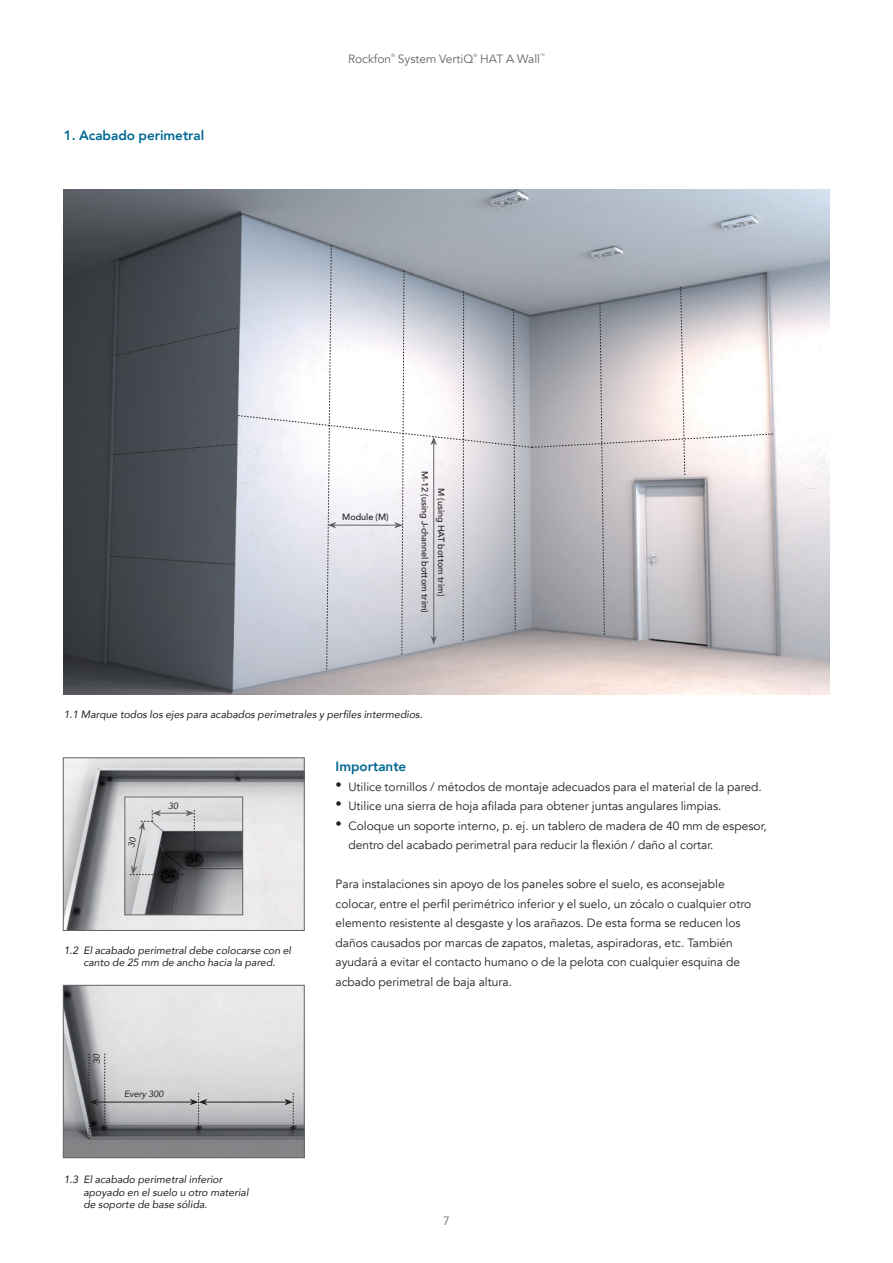
<style>
.page{position:relative;width:893px;height:1263px;background:#fff}
.page>*{position:absolute;margin:0;border:0;box-sizing:border-box;transform-origin:0 0}
.t1{font:800 13.5px "Avenir";color:#006893}
.t2{font:12px/19.5px "Avenir";color:#231f20}
.t3{font:12px "Avenir";color:#636466}
.t4{font:italic 10.5px/12.6px "Avenir";color:#231f20}
.t5{font:500 9px/16.5px "Avenir";color:#231f20;text-align:center}
.t6{font:italic 9px "Avenir";color:#231f20}
.t7{font:4.8px "Avenir";color:#636466}
.s1{font-family:"Arial";font-size:18px}
</style>
<div class="page">
<img style="left:65px;top:760px;width:237px;height:169px">
<div style="left:63px;top:758px;width:241px;height:173px;border:1px solid #636466"></div>
<img style="left:127px;top:799px;width:114px;height:114px">
<div style="left:125px;top:797px;width:118px;height:118px;border:1px solid #636466"></div>
<img style="left:65px;top:987px;width:237px;height:169px">
<div style="left:63px;top:985px;width:241px;height:173px;border:1px solid #636466"></div>
<hr style="left:96px;top:1102px;width:96px;height:1px;background:#231f20">
<hr style="left:205px;top:1102px;width:82px;height:1px;background:#231f20">
<svg style="left:89px;top:1054px;width:9px;height:85px"></svg>
<svg style="left:104px;top:1054px;width:1px;height:78px"></svg>
<svg style="left:190px;top:1093px;width:17px;height:39px"></svg>
<svg style="left:284px;top:1093px;width:10px;height:39px"></svg>
<img style="left:64px;top:189px;width:765px;height:506px">
<svg style="left:109px;top:245px;width:664px;height:425px;background:#b0b0b6"></svg>
<svg style="left:128px;top:810px;width:67px;height:65px;background:#929394"></svg>
<p class="t1" style="left:64px;top:124px;width:142px">1. Acabado perimetral</p>
<p class="t3" style="left:348px;top:52px;width:45px">Rockfon</p>
<p class="t7" style="left:391px;top:53px;width:5px">®</p>
<p class="t3" style="left:398px;top:52px;width:77px">System VertiQ</p>
<p class="t7" style="left:473px;top:53px;width:5px">®</p>
<p class="t3" style="left:480px;top:52px;width:61px">HAT A Wall</p>
<p class="t7" style="left:540px;top:53px;width:6px">™</p>
<p class="t5" style="left:342px;top:508px;width:48px">Module (M)</p>
<p class="t5" style="left:450px;top:471px;width:143px;rotate:90deg">M (using HAT bottom trim)<br>M-12 (using J-channel bottom trim)</p>
<p class="t4" style="left:64px;top:708px;width:360px">1.1 Marque todos los ejes para acabados perimetrales y perfiles intermedios.</p>
<p class="t6" style="left:168px;top:800px;width:12px">30</p>
<p class="t4" style="left:64px;top:944px;width:229px;text-align:center">1.2 El acabado perimetral debe colocarse con el canto de 25 mm de ancho hacia la pared.</p>
<p class="t6" style="left:91px;top:1064px;width:12px;rotate:-90deg">30</p>
<p class="t6" style="left:124px;top:1088px;width:41px">Every 300</p>
<p class="t4" style="left:83px;top:1173px;width:167px;text-indent:-20px">1.3 El acabado perimetral inferior apoyado en el suelo u otro material de soporte de base sólida.</p>
<p class="t1" style="left:336px;top:756px;width:72px">Importante</p>
<p class="t2" style="left:336px;top:777px;width:428px"><span class="s1">•</span> Utilice tornillos / métodos de montaje adecuados para el material de la pared.</p>
<p class="t2" style="left:336px;top:797px;width:387px"><span class="s1">•</span> Utilice una sierra de hoja afilada para obtener juntas angulares limpias.</p>
<p class="t2" style="left:348px;top:816px;width:420px;text-indent:-13px"><span class="s1">•</span> Coloque un soporte interno, p. ej. un tablero de madera de 40 mm de espesor, dentro del acabado perimetral para reducir la flexión / daño al cortar.</p>
<p class="t2" style="left:336px;top:875px;width:417px">Para instalaciones sin apoyo de los paneles sobre el suelo, es aconsejable colocar, entre el perfil perimétrico inferior y el suelo, un zócalo o cualquier otro elemento resistente al desgaste y los arañazos. De esta forma se reducen los daños causados por marcas de zapatos, maletas, aspiradoras, etc. También ayudará a evitar el contacto humano o de la pelota con cualquier esquina de acbado perimetral de baja altura.</p>
<p class="t3" style="left:443px;top:1213px;width:8px">7</p>
</div>
